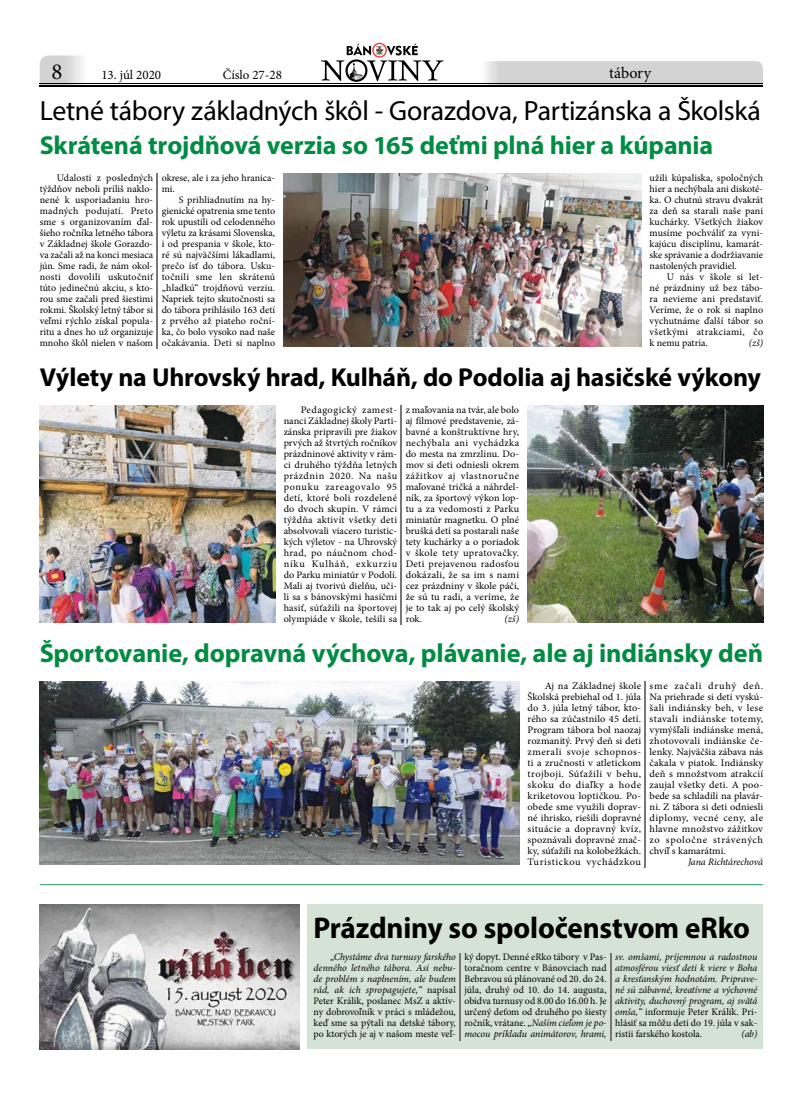
<style>
.page{position:relative;width:800px;height:1106px;background:#fff}
.page>*{position:absolute;margin:0;border:0;box-sizing:border-box;transform-origin:0 0}
.t1{font:700 30px "Myriad Pro";letter-spacing:-.005em;color:#000}
.t2{font:27.8px "Myriad Pro";letter-spacing:-.015em;color:#000}
.t3{font:700 26.3px "Myriad Pro";letter-spacing:-.005em;color:#008c42}
.t4{font:700 26px "Myriad Pro";letter-spacing:-.005em;color:#000}
.t5{font:700 26px "Myriad Pro";letter-spacing:-.005em;color:#008c42}
.t6{font:23px "Minion Pro";color:#000}
.t7{font:16px "Minion Pro";letter-spacing:.005em;color:#000}
.t8{font:13px "Minion Pro";color:#000}
.t9{font:10px/11px "Minion Pro";letter-spacing:.005em;color:#000;text-align:justify}
.t10{font:10px/11px "Minion Pro";letter-spacing:.005em;color:#000;text-align:justify;scale:1.04 1}
.t11{font:italic 10px/11px "Minion Pro";letter-spacing:-.01em;color:#000;text-align:justify}
.s1{font-style:italic}
.s2{font-style:normal}
</style>
<div class="page">
<svg style="left:40px;top:55px;width:46px;height:29px"></svg>
<svg style="left:481px;top:61px;width:282px;height:23px;background:#cccbcb"></svg>
<svg style="left:321px;top:43px;width:122px;height:39px"></svg>
<hr style="left:40px;top:84px;width:723px;height:1px;background:#000">
<hr style="left:40px;top:85px;width:723px;height:2px;background:#000">
<hr style="left:157px;top:174px;width:1px;height:175px;background:#797571">
<hr style="left:401px;top:405px;width:1px;height:219px;background:#797571">
<hr style="left:644px;top:681px;width:1px;height:186px;background:#797571">
<div style="left:308px;top:904px;width:455px;height:145px;background:#d5e3d6"></div>
<hr style="left:459px;top:953px;width:1px;height:87px;background:#797571">
<hr style="left:610px;top:953px;width:1px;height:87px;background:#797571">
<img style="left:283px;top:174px;width:358px;height:173px">
<img style="left:527px;top:405px;width:236px;height:217px">
<img style="left:40px;top:405px;width:235px;height:217px">
<img style="left:40px;top:681px;width:479px;height:183px">
<hr style="left:40px;top:884px;width:723px;height:1px;background:#008c42">
<img style="left:40px;top:904px;width:259px;height:145px">
<h3 class="t6" style="left:52px;top:57px;width:13px">8</h3>
<h3 class="t8" style="left:101px;top:66px;width:61px">13. júl 2020</h3>
<h3 class="t8" style="left:223px;top:66px;width:61px">Číslo 27-28</h3>
<h3 class="t7" style="left:609px;top:62px;width:43px">tábory</h3>
<h2 class="t2" style="left:40px;top:94px;width:722px">Letné tábory základných škôl - Gorazdova, Partizánska a Školská</h2>
<h3 class="t5" style="left:40px;top:128px;width:675px">Skrátená trojdňová verzia so 165 deťmi plná hier a kúpania</h3>
<p class="t9" style="left:40px;top:172px;width:115px;text-indent:17px">Udalosti z posledných týždňov neboli príliš naklo&shy;nené k usporiadaniu hro&shy;madných podujatí. Preto sme s organizovaním ďal&shy;šieho ročníka letného tábora v Základnej škole Gorazdo&shy;va začali až na konci mesiaca jún. Sme radi, že nám okol&shy;nosti dovolili uskutočniť túto jedinečnú akciu, s kto&shy;rou sme začali pred šiestimi rokmi. Školský letný tábor si veľmi rýchlo získal popula&shy;ritu a dnes ho už organizuje mnoho škôl nielen v našom</p>
<p class="t9" style="left:162px;top:172px;width:115px">okrese, ale i za jeho hranica&shy;mi.</p>
<p class="t9" style="left:162px;top:194px;width:115px;text-indent:17px">S prihliadnutím na hy&shy;gienické opatrenia sme tento rok upustili od celodenného výletu za krásami Slovenska, i od prespania v škole, kto&shy;ré sú najväčšími lákadlami, prečo ísť do tábora. Usku&shy;točnili sme len skrátenú „hladkú“ trojdňovú verziu.<br>Napriek tejto skutočnosti sa do tábora prihlásilo 163 detí z prvého až piateho roční&shy;ka, čo bolo vysoko nad naše očakávania. Deti si naplno</p>
<p class="t9" style="left:649px;top:172px;width:115px">užili kúpaliska, spoločných hier a nechýbala ani diskoté&shy;ka. O chutnú stravu dvakrát za deň sa starali naše pani kuchárky. Všetkých žiakov musíme pochváliť za vyni&shy;kajúcu disciplínu, kamarát&shy;ske správanie a dodržiavanie nastolených pravidiel.</p>
<p class="t9" style="left:649px;top:271px;width:115px;text-indent:17px">U nás v škole si let&shy;né prázdniny už bez tábo&shy;ra nevieme ani predstaviť.<br>Veríme, že o rok si naplno vychutnáme ďalší tábor so všetkými atrakciami, čo k nemu patria.</p>
<p class="t11" style="left:748px;top:337px;width:16px">(zš)</p>
<h3 class="t4" style="left:40px;top:360px;width:722px">Výlety na Uhrovský hrad, Kulháň, do Podolia aj hasičské výkony</h3>
<p class="t9" style="left:283px;top:404px;width:115px;text-indent:17px">Pedagogický zamest&shy;nanci Základnej školy Parti&shy;zánska pripravili pre žiakov prvých až štvrtých ročníkov prázdninové aktivity v rám&shy;ci druhého týždňa letných prázdnin 2020. Na našu ponuku zareagovalo 95 detí, ktoré boli rozdelené do dvoch skupín. V rámci týždňa aktivít všetky deti absolvovali viacero turistic&shy;kých výletov - na Uhrovský hrad, po náučnom chod&shy;níku Kulháň, exkurziu do Parku miniatúr v Podolí.<br>Mali aj tvorivú dielňu, uči&shy;li sa s bánovskými hasičmi hasiť, súťažili na športovej olympiáde v škole, tešili sa</p>
<p class="t9" style="left:405px;top:404px;width:115px">z maľovania na tvár, ale bolo aj filmové predstavenie, zá&shy;bavné a konštruktívne hry, nechýbala ani vychádzka do mesta na zmrzlinu. Do&shy;mov si deti odniesli okrem zážitkov aj vlastnoručne maľované tričká a náhrdel&shy;ník, za športový výkon lop&shy;tu a za vedomosti z Parku miniatúr magnetku. O plné brušká detí sa postarali naše tety kuchárky a o poriadok v škole tety upratovačky.<br>Deti prejavenou radosťou dokázali, že sa im s nami cez prázdniny v škole páči, že sú tu radi, a veríme, že je to tak aj po celý školský rok.</p>
<p class="t11" style="left:504px;top:613px;width:16px">(zš)</p>
<h3 class="t3" style="left:40px;top:635px;width:724px">Športovanie, dopravná výchova, plávanie, ale aj indiánsky deň</h3>
<p class="t10" style="left:527px;top:680px;width:111px;text-indent:17px">Aj na Základnej škole Školská prebiehal od 1. júla do 3. júla letný tábor, kto&shy;rého sa zúčastnilo 45 detí.<br>Program tábora bol naozaj rozmanitý. Prvý deň si deti zmerali svoje schopnos&shy;ti a zručnosti v atletickom trojboji. Súťažili v behu, skoku do diaľky a hode kriketovou loptičkou. Po&shy;obede sme využili doprav&shy;né ihrisko, riešili dopravné situácie a dopravný kvíz, spoznávali dopravné znač&shy;ky, súťažili na kolobežkách.<br>Turistickou vychádzkou</p>
<p class="t10" style="left:649px;top:680px;width:111px">sme začali druhý deň.<br>Na priehrade si deti vyskú&shy;šali indiánsky beh, v lese stavali indiánske totemy, vymýšľali indiánske mená, zhotovovali indiánske če&shy;lenky. Najväčšia zábava nás čakala v piatok. Indiánsky deň s množstvom atrakcií zaujal všetky deti. A poo&shy;bede sa schladili na plavár&shy;ni. Z tábora si deti odniesli diplomy, vecné ceny, ale hlavne množstvo zážitkov zo spoločne strávených chvíľ s kamarátmi.</p>
<p class="t11" style="left:688px;top:856px;width:76px">Jana Richtárechová</p>
<h1 class="t1" style="left:313px;top:908px;width:437px">Prázdniny so spoločenstvom eRko</h1>
<p class="t9" style="left:313px;top:951px;width:144px;text-indent:17px"><span class="s1">„Chystáme dva turnusy farského denného letného tábora. Asi nebu&shy;de problém s naplnením, ale budem rád, ak ich spropagujete,“</span> napísal Peter Králik, poslanec MsZ a aktív&shy;ny dobrovoľník v práci s mládežou, keď sme sa pýtali na detské tábory, po ktorých je aj v našom meste veľ-</p>
<p class="t9" style="left:464px;top:951px;width:144px">ký dopyt. Denné eRko tábory v Pas&shy;toračnom centre v Bánovciach nad Bebravou sú plánované od 20. do 24. júla, druhý od 10. do 14. augusta, obidva turnusy od 8.00 do 16.00 h. Je určený deťom od druhého po šiesty ročník, vrátane. <span class="s1">„Naším cieľom je po&shy;mocou príkladu animátorov, hrami,</span></p>
<p class="t11" style="left:615px;top:951px;width:144px">sv. omšami, príjemnou a radostnou atmosférou viesť deti k viere v Boha a kresťanským hodnotám. Priprave&shy;né sú zábavné, kreatívne a výchovné aktivity, duchovný program, aj svätá omša,“ <span class="s2">informuje Peter Králik. Pri&shy;hlásiť sa môžu deti do 19. júla v sak&shy;ristii farského kostola.</span></p>
<p class="t11" style="left:741px;top:1028px;width:18px">(ab)</p>
</div>
